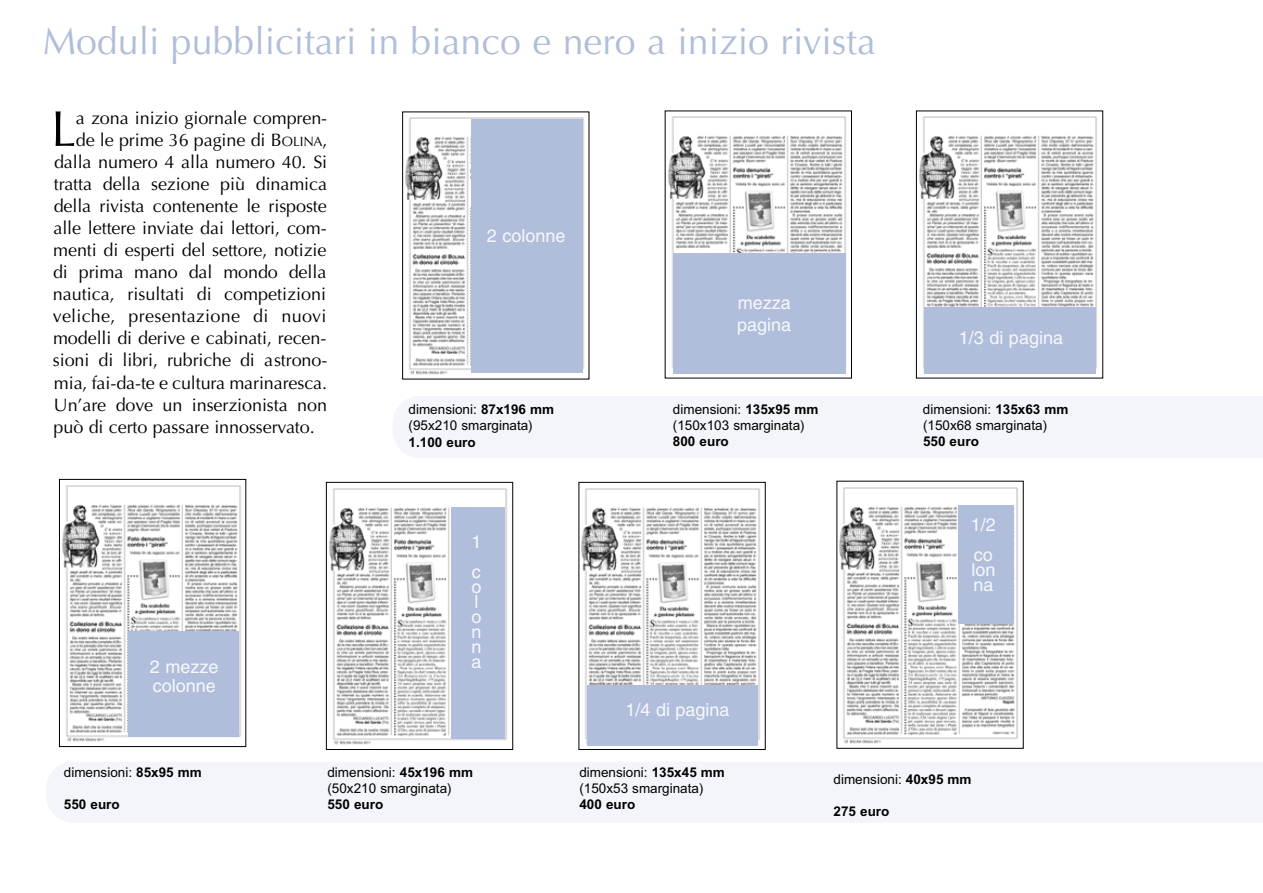
<style>
.page{position:relative;width:1263px;height:893px;background:#fff}
.page>*{position:absolute;margin:0;border:0;box-sizing:border-box;transform-origin:0 0}
.t1{font:50.4px "Optima";color:#000}
.t2{font:37.5px "Optima";color:#b0bedb}
.t3{font:18px "Optima";letter-spacing:-.005em;color:#000}
.t4{font:18px/15px "Helvetica";color:#f7f8fb}
.t5{font:18px "Optima";letter-spacing:.015em;color:#000}
.t6{font:13.5px/16.2px "Arial";color:#000}
.t7{font:700 13.5px "Arial";color:#000}
.s1{font-size:13.5px}
.s2{font-weight:700}
</style>
<div class="page">
<div style="left:47px;top:762px;width:1216px;height:60px;background:#f3f5fa"></div>
<div style="left:393px;top:396px;width:870px;height:62px;background:#f3f5fa"></div>
<img style="left:668px;top:116px;width:178px;height:258px">
<img style="left:919px;top:116px;width:178px;height:258px">
<img style="left:405px;top:117px;width:179px;height:258px">
<img style="left:62px;top:485px;width:179px;height:257px">
<div style="left:59px;top:479px;width:187px;height:268px;border:1px solid #000"></div>
<img style="left:581px;top:488px;width:179px;height:258px">
<div style="left:578px;top:482px;width:188px;height:268px;border:1px solid #000"></div>
<img style="left:839px;top:487px;width:179px;height:257px">
<div style="left:836px;top:481px;width:188px;height:268px;border:1px solid #000"></div>
<img style="left:329px;top:488px;width:178px;height:257px">
<div style="left:326px;top:482px;width:187px;height:268px;border:1px solid #000"></div>
<div style="left:471px;top:119px;width:112px;height:253px;background:#b0bedb"></div>
<div style="left:673px;top:253px;width:173px;height:120px;background:#b0bedb"></div>
<div style="left:924px;top:307px;width:171px;height:66px;background:#b0bedb"></div>
<div style="left:128px;top:631px;width:110px;height:105px;background:#b0bedb"></div>
<div style="left:451px;top:507px;width:54px;height:231px;background:#b0bedb"></div>
<div style="left:587px;top:685px;width:170px;height:61px;background:#b0bedb"></div>
<div style="left:959px;top:505px;width:55px;height:118px;background:#b0bedb"></div>
<h2 class="t2" style="left:43px;top:26px;width:834px">Moduli pubblicitari in bianco e nero a inizio rivista</h2>
<h1 class="t1" style="left:51px;top:108px;width:27px">L</h1>
<p class="t3" style="left:76px;top:110px;width:253px">a zona inizio giornale compren-</p>
<p class="t3" style="left:76px;top:132px;width:253px">de le prime 36 pagine di B<span class="s1">OLINA</span>,</p>
<p class="t3" style="left:54px;top:154px;width:275px">dalla numero 4 alla numero 40. Si</p>
<p class="t3" style="left:54px;top:176px;width:275px">tratta della sezione più dinamica</p>
<p class="t3" style="left:54px;top:199px;width:275px">della rivista contenente le risposte</p>
<p class="t3" style="left:53px;top:221px;width:275px">alle lettere inviate dai lettori, com-</p>
<p class="t3" style="left:53px;top:243px;width:275px">menti di esperti del settore, notizie</p>
<p class="t3" style="left:53px;top:265px;width:275px">di prima mano dal mondo della</p>
<p class="t3" style="left:53px;top:287px;width:275px">nautica, risultati di competizioni</p>
<p class="t5" style="left:53px;top:309px;width:275px">veliche, presentazione di nuovi</p>
<p class="t3" style="left:53px;top:331px;width:275px">modelli di derive e cabinati, recen-</p>
<p class="t3" style="left:53px;top:353px;width:276px">sioni di libri, rubriche di astrono-</p>
<p class="t3" style="left:54px;top:375px;width:275px">mia, fai-da-te e cultura marinaresca.</p>
<p class="t3" style="left:54px;top:397px;width:275px">Un’are dove un inserzionista non</p>
<p class="t3" style="left:54px;top:419px;width:263px">può di certo passare innosservato.</p>
<p class="t4" style="left:150px;top:659px;width:70px;line-height:18.9px">2 mezze colonne</p>
<p class="t4" style="left:487px;top:230px;width:80px">2 colonne</p>
<p class="t6" style="left:409px;top:401px;width:147px">dimensioni: <span class="s2">87x196 mm </span>(95x210 smarginata)</p>
<p class="t7" style="left:409px;top:434px;width:69px">1.100 euro</p>
<p class="t4" style="left:471px;top:529px;width:12px;line-height:30px">1 c</p>
<p class="t4" style="left:471px;top:581px;width:12px">o l o n n a</p>
<p class="t4" style="left:737px;top:294px;width:56px;line-height:21.6px">mezza pagina</p>
<p class="t6" style="left:673px;top:401px;width:147px">dimensioni: <span class="s2">135x95 mm </span>(150x103 smarginata)</p>
<p class="t7" style="left:673px;top:434px;width:57px">800 euro</p>
<p class="t4" style="left:626px;top:704px;width:106px">1/4 di pagina</p>
<p class="t4" style="left:959px;top:332px;width:106px">1/3 di pagina</p>
<p class="t6" style="left:923px;top:401px;width:147px">dimensioni: <span class="s2">135x63 mm </span>(150x68 smarginata)</p>
<p class="t7" style="left:923px;top:434px;width:57px">550 euro</p>
<p class="t4" style="left:971px;top:512px;width:27px;line-height:30px">1/2 co</p>
<p class="t4" style="left:971px;top:564px;width:26px">lon na</p>
<p class="t6" style="left:64px;top:764px;width:140px">dimensioni: <span class="s2">85x95 mm</span></p>
<p class="t7" style="left:64px;top:797px;width:57px">550 euro</p>
<p class="t6" style="left:327px;top:764px;width:147px">dimensioni: <span class="s2">45x196 mm </span>(50x210 smarginata)</p>
<p class="t7" style="left:327px;top:797px;width:57px">550 euro</p>
<p class="t6" style="left:579px;top:764px;width:147px">dimensioni: <span class="s2">135x45 mm </span>(150x53 smarginata)</p>
<p class="t7" style="left:579px;top:797px;width:57px">400 euro</p>
<p class="t6" style="left:833px;top:771px;width:140px">dimensioni: <span class="s2">40x95 mm</span></p>
<p class="t7" style="left:833px;top:804px;width:57px">275 euro</p>
</div>
